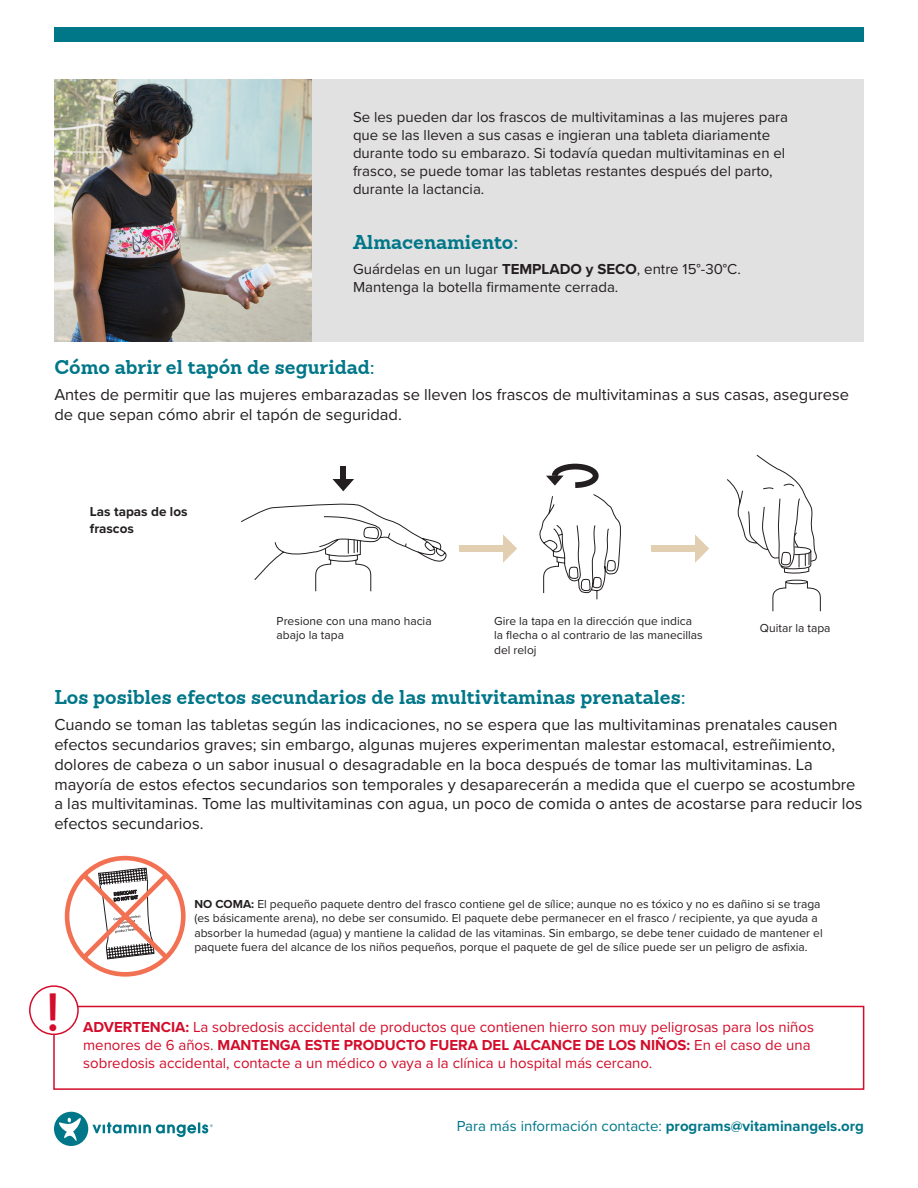
<style>
.page{position:relative;width:918px;height:1188px;background:#fff}
.page>*{position:absolute;margin:0;border:0;box-sizing:border-box;transform-origin:0 0}
.t1{font:700 44.25px "Sanchez";color:#d30d2b}
.t2{font:700 19.5px "Sanchez";color:#007789}
.t3{font:16.5px/19.8px "Proxima Nova";color:#231f20}
.t4{font:15px/18px "Proxima Nova";color:#231f20}
.t5{font:15px/18px "Proxima Nova";color:#d30d2b}
.t6{font:15px "Proxima Nova";color:#007789}
.t7{font:700 13.5px/16.2px "Proxima Nova";color:#231f20}
.t8{font:12px/14.4px "Proxima Nova";color:#231f20}
.s1{font-weight:700}
</style>
<div class="page">
<svg style="left:54px;top:1112px;width:159px;height:34px"></svg>
<div style="left:53px;top:1006px;width:811px;height:84px;border:2px solid #d30d2b"></div>
<div style="left:55px;top:27px;width:809px;height:15px;background:#007789"></div>
<svg style="left:65px;top:856px;width:121px;height:121px"></svg>
<div style="left:340px;top:467px;width:6px;height:19px;background:#231f20"></div>
<svg style="left:333px;top:479px;width:21px;height:12px"></svg>
<svg style="left:241px;top:503px;width:206px;height:89px"></svg>
<svg style="left:539px;top:463px;width:82px;height:137px"></svg>
<svg style="left:727px;top:455px;width:94px;height:156px"></svg>
<div style="left:785px;top:580px;width:23px;height:4px;border:1px solid #231f20;border-radius:50%"></div>
<div style="left:459px;top:545px;width:46px;height:7px;background:#e2cfb2"></div>
<svg style="left:503px;top:534px;width:14px;height:29px"></svg>
<div style="left:651px;top:545px;width:46px;height:7px;background:#e2cfb2"></div>
<svg style="left:695px;top:534px;width:14px;height:29px"></svg>
<div style="left:55px;top:80px;width:809px;height:262px;background:#e2e1e1"></div>
<div style="left:30px;top:986px;width:48px;height:48px;background:#fff;border-radius:50%"></div>
<div style="left:29px;top:985px;width:50px;height:50px;border:2px solid #d30d2b;border-radius:50%"></div>
<img style="left:55px;top:80px;width:256px;height:262px">
<p class="t4" style="left:353px;top:107px;width:437px">Se les pueden dar los frascos de multivitaminas a las mujeres para que se las lleven a sus casas e ingieran una tableta diariamente durante todo su embarazo. Si todavía quedan multivitaminas en el frasco, se puede tomar las tabletas restantes después del parto, durante la lactancia.</p>
<p class="t2" style="left:353px;top:229px;width:167px">Almacenamiento:</p>
<p class="t4" style="left:353px;top:259px;width:389px">Guárdelas en un lugar <span class="s1">TEMPLADO y SECO</span>, entre 15°-30°C.<br>Mantenga la botella firmamente cerrada.</p>
<p class="t2" style="left:54px;top:353px;width:322px">Cómo abrir el tapón de seguridad:</p>
<p class="t3" style="left:54px;top:384px;width:796px">Antes de permitir que las mujeres embarazadas se lleven los frascos de multivitaminas a sus casas, asegurese de que sepan cómo abrir el tapón de seguridad.</p>
<p class="t7" style="left:90px;top:504px;width:99px">Las tapas de los frascos</p>
<p class="t8" style="left:277px;top:613px;width:157px">Presione con una mano hacia abajo la tapa</p>
<p class="t8" style="left:494px;top:613px;width:210px">Gire la tapa en la dirección que indica la flecha o al contrario de las manecillas del reloj</p>
<p class="t8" style="left:760px;top:621px;width:72px">Quitar la tapa</p>
<p class="t2" style="left:54px;top:683px;width:633px">Los posibles efectos secundarios de las multivitaminas prenatales:</p>
<p class="t3" style="left:54px;top:714px;width:810px">Cuando se toman las tabletas según las indicaciones, no se espera que las multivitaminas prenatales causen efectos secundarios graves; sin embargo, algunas mujeres experimentan malestar estomacal, estreñimiento, dolores de cabeza o un sabor inusual o desagradable en la boca después de tomar las multivitaminas. La mayoría de estos efectos secundarios son temporales y desaparecerán a medida que el cuerpo se acostumbre a las multivitaminas. Tome las multivitaminas con agua, un poco de comida o antes de acostarse para reducir los efectos secundarios.</p>
<p class="t1" style="left:46px;top:981px;width:15px">!</p>
<p class="t8" style="left:194px;top:896px;width:630px"><span class="s1">NO COMA:</span> El pequeño paquete dentro del frasco contiene gel de sílice; aunque no es tóxico y no es dañino si se traga (es básicamente arena), no debe ser consumido. El paquete debe permanecer en el frasco / recipiente, ya que ayuda a absorber la humedad (agua) y mantiene la calidad de las vitaminas. Sin embargo, se debe tener cuidado de mantener el paquete fuera del alcance de los niños pequeños, porque el paquete de gel de sílice puede ser un peligro de asfixia.</p>
<p class="t5" style="left:83px;top:1017px;width:732px"><span class="s1">ADVERTENCIA:</span> La sobredosis accidental de productos que contienen hierro son muy peligrosas para los niños menores de 6 años. <span class="s1">MANTENGA ESTE PRODUCTO FUERA DEL ALCANCE DE LOS NIÑOS:</span> En el caso de una sobredosis accidental, contacte a un médico o vaya a la clínica u hospital más cercano.</p>
<p class="t6" style="left:457px;top:1114px;width:409px">Para más información contacte: <span class="s1">programs@vitaminangels.org</span></p>
</div>
